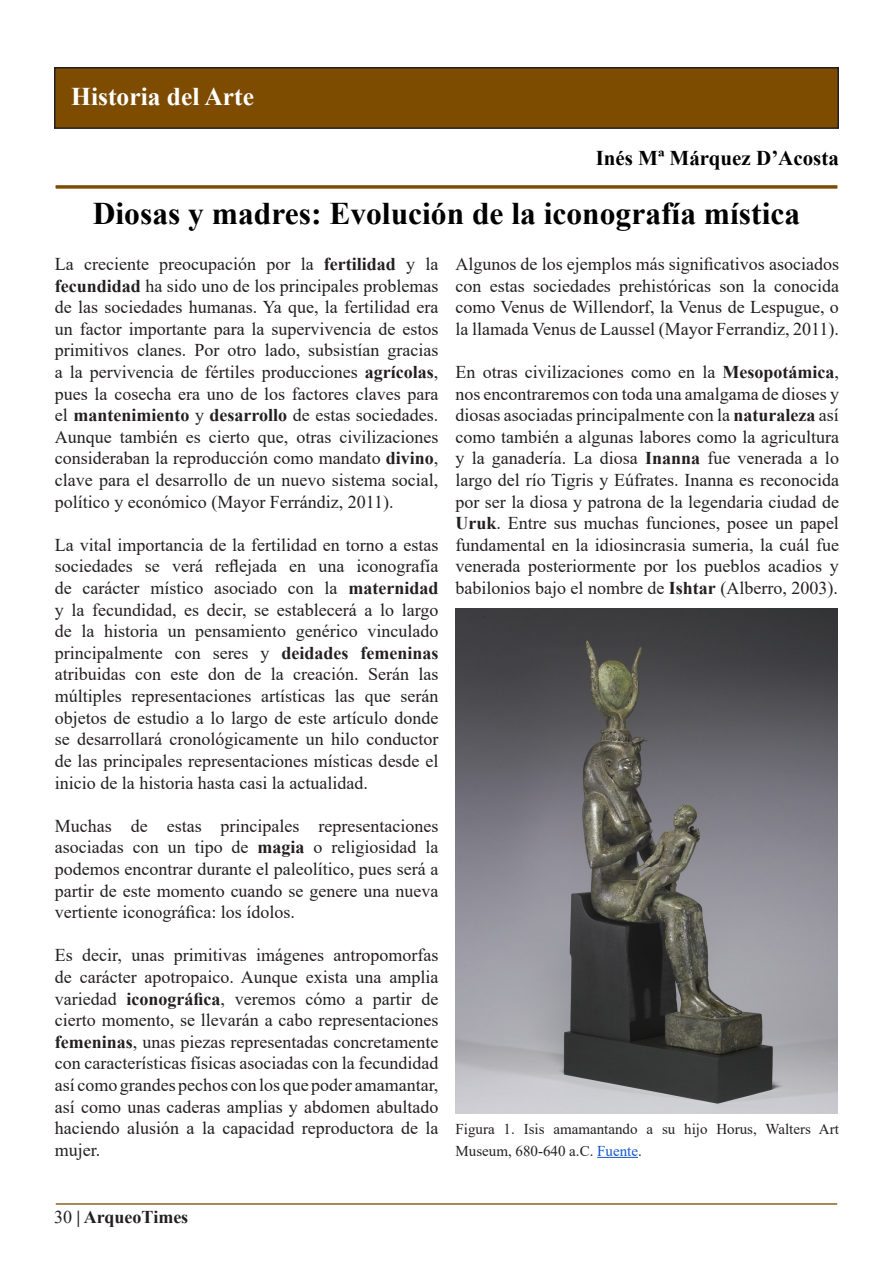
<style>
.page{position:relative;width:893px;height:1263px;background:#fff}
.page>*{position:absolute;margin:0;border:0;box-sizing:border-box;transform-origin:0 0}
.t1{font:700 31.5px "Times New Roman";color:#000}
.t2{font:700 25.5px "Times New Roman";color:#fff}
.t3{font:700 21px "Times New Roman";color:#000}
.t4{font:18px/21.6px "Times New Roman";color:#231f20;text-align:justify}
.t5{font:700 18px "Times New Roman";color:#231f20}
.t6{font:15px/21.6px "Times New Roman";color:#231f20}
.s1{font-weight:700}
.s2{color:#15c}
.s3{font-weight:400}
</style>
<div class="page">
<svg style="left:55px;top:1203px;width:783px;height:2px;background:#a88857"></svg>
<div style="left:55px;top:68px;width:783px;height:60px;background:#7d4c00"></div>
<div style="left:54px;top:67px;width:785px;height:62px;border:2px solid #231f20"></div>
<svg style="left:55px;top:185px;width:783px;height:4px;background:#8d6321"></svg>
<img style="left:455px;top:608px;width:382px;height:506px">
<hr style="left:597px;top:1157px;width:41px;height:1px;background:#15c">
<p class="t2" style="left:71px;top:78px;width:184px">Historia del Arte</p>
<p class="t3" style="left:596px;top:143px;width:245px">Inés Mª Márquez D’Acosta</p>
<p class="t1" style="left:93px;top:191px;width:709px">Diosas y madres: Evolución de la iconografía mística</p>
<p class="t4" style="left:55px;top:253px;width:385px">La creciente preocupación por la <span class="s1">fertilidad</span> y la <span class="s1">fecundidad</span> ha sido uno de los principales problemas de las sociedades humanas. Ya que, la fertilidad era un factor importante para la supervivencia de estos primitivos clanes. Por otro lado, subsistían gracias a la pervivencia de fértiles producciones <span class="s1">agrícolas</span>, pues la cosecha era uno de los factores claves para el <span class="s1">mantenimiento</span> y <span class="s1">desarrollo</span> de estas sociedades.<br>Aunque también es cierto que, otras civilizaciones consideraban la reproducción como mandato <span class="s1">divino</span>, clave para el desarrollo de un nuevo sistema social, político y económico (Mayor Ferrándiz, 2011).</p>
<p class="t4" style="left:55px;top:533px;width:385px">La vital importancia de la fertilidad en torno a estas sociedades se verá reflejada en una iconografía de carácter místico asociado con la <span class="s1">maternidad </span>y la fecundidad, es decir, se establecerá a lo largo de la historia un pensamiento genérico vinculado principalmente con seres y <span class="s1">deidades femeninas </span>atribuidas con este don de la creación. Serán las múltiples representaciones artísticas las que serán objetos de estudio a lo largo de este artículo donde se desarrollará cronológicamente un hilo conductor de las principales representaciones místicas desde el inicio de la historia hasta casi la actualidad.</p>
<p class="t4" style="left:55px;top:814px;width:385px">Muchas de estas principales representaciones asociadas con un tipo de <span class="s1">magia</span> o religiosidad la podemos encontrar durante el paleolítico, pues será a partir de este momento cuando se genere una nueva vertiente iconográfica: los ídolos.</p>
<p class="t4" style="left:55px;top:944px;width:385px">Es decir, unas primitivas imágenes antropomorfas de carácter apotropaico. Aunque exista una amplia variedad <span class="s1">iconográfica</span>, veremos cómo a partir de cierto momento, se llevarán a cabo representaciones <span class="s1">femeninas</span>, unas piezas representadas concretamente con características físicas asociadas con la fecundidad así como grandes pechos con los que poder amamantar, así como unas caderas amplias y abdomen abultado haciendo alusión a la capacidad reproductora de la mujer.</p>
<p class="t4" style="left:455px;top:253px;width:385px">Algunos de los ejemplos más significativos asociados con estas sociedades prehistóricas son la conocida como Venus de Willendorf, la Venus de Lespugue, o la llamada Venus de Laussel (Mayor Ferrandiz, 2011).</p>
<p class="t4" style="left:455px;top:361px;width:385px">En otras civilizaciones como en la <span class="s1">Mesopotámica</span>, nos encontraremos con toda una amalgama de dioses y diosas asociadas principalmente con la <span class="s1">naturaleza</span> así como también a algunas labores como la agricultura y la ganadería. La diosa <span class="s1">Inanna</span> fue venerada a lo largo del río Tigris y Eúfrates. Inanna es reconocida por ser la diosa y patrona de la legendaria ciudad de <span class="s1">Uruk</span>. Entre sus muchas funciones, posee un papel fundamental en la idiosincrasia sumeria, la cuál fue venerada posteriormente por los pueblos acadios y babilonios bajo el nombre de <span class="s1">Ishtar</span> (Alberro, 2003).</p>
<p class="t6" style="left:455px;top:1118px;width:385px">Figura 1. Isis amamantando a su hijo Horus, Walters Art<br>Museum, 680-640 a.C. <span class="s2">Fuente</span>.</p>
<p class="t5" style="left:54px;top:1204px;width:136px"><span class="s3">30</span> | ArqueoTimes</p>
</div>
